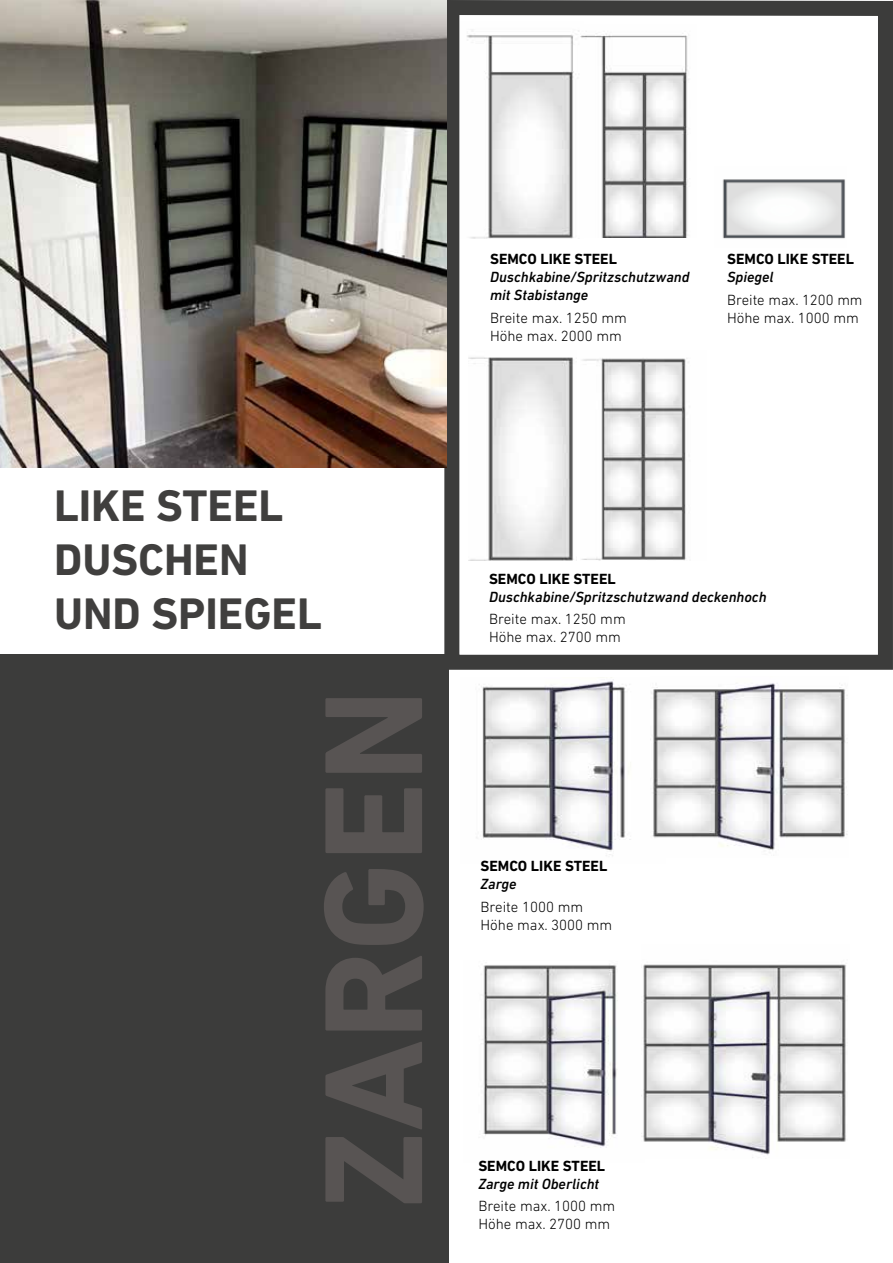
<style>
.page{position:relative;width:893px;height:1263px;background:#fff}
.page>*{position:absolute;margin:0;border:0;box-sizing:border-box;transform-origin:0 0}
.t1{font:700 142.2px "DIN Next LT Pro";color:#585453}
.t2{font:700 45px/54px "DIN Next LT Pro";color:#403f3e}
.t3{font:300 15px/18px "DIN Next LT Pro";color:#000}
.t4{font:italic 500 15px/18px "DIN Next LT Pro";color:#000}
.t5{font:700 15px "DIN Next LT Pro";color:#000}
</style>
<div class="page">
<svg style="left:437px;top:0;width:456px;height:670px"></svg>
<img style="left:482px;top:964px;width:136px;height:184px">
<div style="left:0;top:655px;width:449px;height:608px;background:#3c3c3b"></div>
<img style="left:460px;top:21px;width:124px;height:218px">
<img style="left:580px;top:24px;width:116px;height:214px">
<img style="left:714px;top:167px;width:133px;height:81px">
<img style="left:469px;top:351px;width:107px;height:209px">
<img style="left:580px;top:351px;width:127px;height:209px">
<img style="left:476px;top:677px;width:155px;height:179px">
<img style="left:651px;top:683px;width:197px;height:168px">
<img style="left:641px;top:964px;width:205px;height:194px">
<img style="left:0;top:0;width:446px;height:468px">
<p class="t5" style="left:490px;top:250px;width:128px">SEMCO LIKE STEEL</p>
<p class="t4" style="left:490px;top:268px;width:201px">Duschkabine/Spritzschutzwand mit Stabistange</p>
<p class="t3" style="left:490px;top:308px;width:138px">Breite max. 1250 mm<br>Höhe max. 2000 mm</p>
<p class="t5" style="left:727px;top:250px;width:128px">SEMCO LIKE STEEL</p>
<p class="t4" style="left:727px;top:268px;width:48px">Spiegel</p>
<p class="t3" style="left:727px;top:290px;width:137px">Breite max. 1200 mm<br>Höhe max. 1000 mm</p>
<h2 class="t2" style="left:54px;top:479px;width:269px">LIKE STEEL<br>DUSCHEN<br>UND SPIEGEL</h2>
<h1 class="t1" style="left:291px;top:1209px;width:522px;rotate:-90deg">ZARGEN</h1>
<p class="t5" style="left:489px;top:570px;width:128px">SEMCO LIKE STEEL</p>
<p class="t4" style="left:489px;top:587px;width:279px">Duschkabine/Spritzschutzwand deckenhoch</p>
<p class="t3" style="left:489px;top:610px;width:138px">Breite max. 1250 mm<br>Höhe max. 2700 mm</p>
<p class="t5" style="left:480px;top:857px;width:128px">SEMCO LIKE STEEL</p>
<p class="t4" style="left:480px;top:875px;width:38px">Zarge</p>
<p class="t3" style="left:480px;top:897px;width:133px">Breite 1000 mm<br>Höhe max. 3000 mm</p>
<p class="t5" style="left:478px;top:1157px;width:128px">SEMCO LIKE STEEL</p>
<p class="t4" style="left:478px;top:1175px;width:122px">Zarge mit Oberlicht</p>
<p class="t3" style="left:478px;top:1197px;width:138px">Breite max. 1000 mm<br>Höhe max. 2700 mm</p>
</div>
